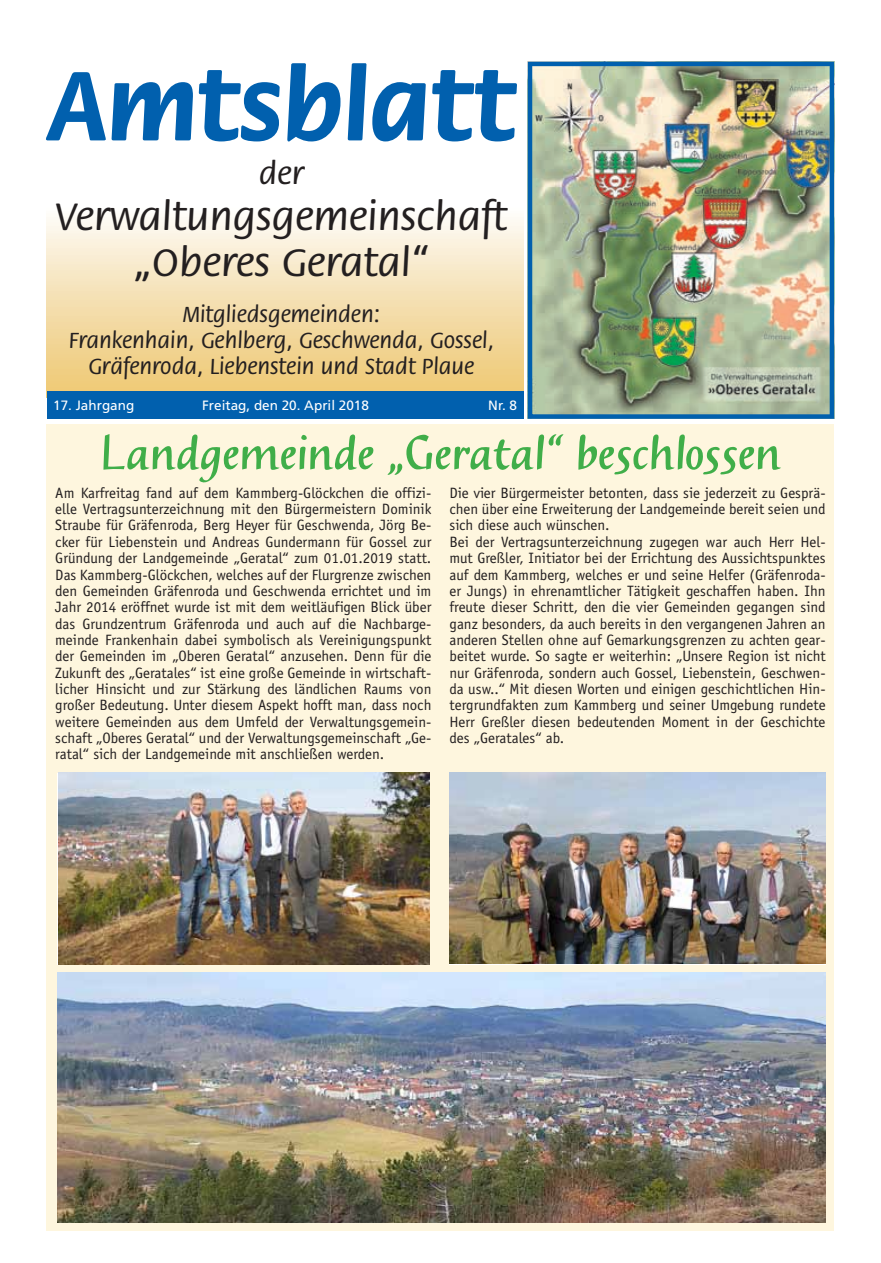
<style>
.page{position:relative;width:881px;height:1263px;background:#fff}
.page>*{position:absolute;margin:0;border:0;box-sizing:border-box;transform-origin:0 0}
.t1{font:700 105px "Flora LT";color:#0160ae}
.t2{font:54px "Jesper";color:#40ae49}
.t3{font:500 42px/45.8px "Flora LT";color:#231f20;text-align:center}
.t4{font:500 33px "Flora LT";color:#231f20}
.t5{font:500 24px/26.1px "Flora LT";color:#231f20;text-align:center;scale:.95 1}
.t6{font:15px/16.4px "Officina Sans";color:#231f20;text-align:justify}
.t7{font:13.5px "Frutiger LT";color:#fff}
</style>
<div class="page">
<div style="left:46px;top:159px;width:477px;height:239px;background:linear-gradient(to bottom,#fff,#edc772)"></div>
<div style="left:47px;top:391px;width:476px;height:28px;background:#0160ae"></div>
<img style="left:527px;top:62px;width:306px;height:357px">
<div style="left:47px;top:424px;width:786px;height:807px;background:#fef6de"></div>
<img style="left:57px;top:973px;width:768px;height:249px">
<img style="left:58px;top:773px;width:371px;height:192px">
<img style="left:449px;top:773px;width:376px;height:191px">
<h1 class="t1" style="left:47px;top:50px;width:470px">Amtsblatt</h1>
<h3 class="t4" style="left:259px;top:156px;width:47px">der</h3>
<h3 class="t3" style="left:56px;top:195px;width:452px">Verwaltungsgemeinschaft „Oberes Geratal“</h3>
<h3 class="t5" style="left:69px;top:302px;width:449px">Mitgliedsgemeinden:<br>Frankenhain, Gehlberg, Geschwenda, Gossel,<br>Gräfenroda, Liebenstein und Stadt Plaue</h3>
<p class="t7" style="left:53px;top:397px;width:83px">17. Jahrgang</p>
<p class="t7" style="left:202px;top:397px;width:168px">Freitag, den 20. April 2018</p>
<p class="t7" style="left:488px;top:397px;width:30px">Nr. 8</p>
<h2 class="t2" style="left:100px;top:422px;width:682px">Landgemeinde „Geratal“ beschlossen</h2>
<p class="t6" style="left:55px;top:485px;width:377px">Am Karfreitag fand auf dem Kammberg-Glöckchen die offizi&shy;elle Vertragsunterzeichnung mit den Bürgermeistern Dominik Straube für Gräfenroda, Berg Heyer für Geschwenda, Jörg Be&shy;cker für Liebenstein und Andreas Gundermann für Gossel zur Gründung der Landgemeinde „Geratal“ zum 01.01.2019 statt.<br>Das Kammberg-Glöckchen, welches auf der Flurgrenze zwischen den Gemeinden Gräfenroda und Geschwenda errichtet und im Jahr 2014 eröffnet wurde ist mit dem weitläufigen Blick über das Grundzentrum Gräfenroda und auch auf die Nachbarge&shy;meinde Frankenhain dabei symbolisch als Vereinigungspunkt der Gemeinden im „Oberen Geratal“ anzusehen. Denn für die Zukunft des „Geratales“ ist eine große Gemeinde in wirtschaft&shy;licher Hinsicht und zur Stärkung des ländlichen Raums von großer Bedeutung. Unter diesem Aspekt hofft man, dass noch weitere Gemeinden aus dem Umfeld der Verwaltungsgemein&shy;schaft „Oberes Geratal“ und der Verwaltungsgemeinschaft „Ge&shy;ratal“ sich der Landgemeinde mit anschließen werden.</p>
<p class="t6" style="left:449px;top:485px;width:377px;text-align:left">Die vier Bürgermeister betonten, dass sie jederzeit zu Gesprä&shy;chen über eine Erweiterung der Landgemeinde bereit seien und sich diese auch wünschen.<br>Bei der Vertragsunterzeichnung zugegen war auch Herr Hel&shy;mut Greßler, Initiator bei der Errichtung des Aussichtspunktes auf dem Kammberg, welches er und seine Helfer (Gräfenroda&shy;er Jungs) in ehrenamtlicher Tätigkeit geschaffen haben. Ihn freute dieser Schritt, den die vier Gemeinden gegangen sind ganz besonders, da auch bereits in den vergangenen Jahren an anderen Stellen ohne auf Gemarkungsgrenzen zu achten gear&shy;beitet wurde. So sagte er weiterhin: „Unsere Region ist nicht nur Gräfenroda, sondern auch Gossel, Liebenstein, Geschwen&shy;da usw..“ Mit diesen Worten und einigen geschichtlichen Hin&shy;tergrundfakten zum Kammberg und seiner Umgebung rundete Herr Greßler diesen bedeutenden Moment in der Geschichte des „Geratales“ ab.</p>
</div>
